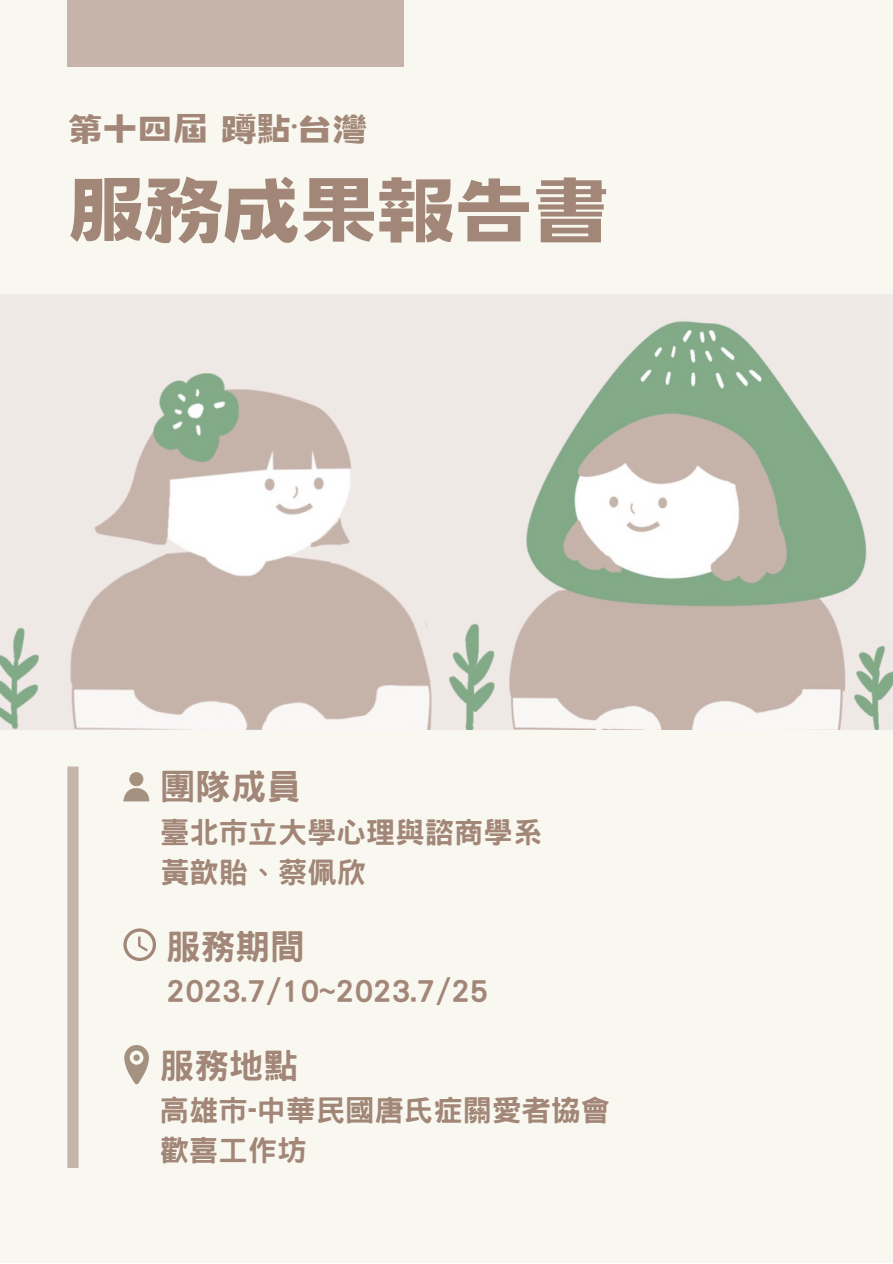
<style>
.page{position:relative;width:893px;height:1264px;background:#fff}
.page>*{position:absolute;margin:0;border:0;box-sizing:border-box;transform-origin:0 0}
.t1{font:79.35px "Canva Sweet Heart";color:#a28677}
.t2{font:35.85px "Canva Sweet Heart";color:#a28677}
.t3{font:800 35.4px "Han Wang Hei";color:#a28677}
.t4{font:800 34.65px "Han Wang Hei";color:#a28677}
.t5{font:800 29.4px "Han Wang Hei";color:#a28677}
</style>
<div class="page">
<div style="left:0;top:0;width:892px;height:1262px;background:#f8f8f0"></div>
<img style="left:0;top:294px;width:892px;height:435px">
<svg style="left:123px;top:772px;width:26px;height:29px"></svg>
<svg style="left:124px;top:1045px;width:25px;height:39px"></svg>
<div style="left:133px;top:1054px;width:7px;height:6px;background:#a4917f;border-radius:50%"></div>
<svg style="left:123px;top:928px;width:33px;height:33px"></svg>
<div style="left:67px;top:766px;width:12px;height:401px;background:#c6b4aa"></div>
<div style="left:67px;top:0;width:336px;height:67px;background:#c6b4aa"></div>
<p class="t2" style="left:67px;top:105px;width:301px">第十四屆蹲點·台灣</p>
<p class="t1" style="left:67px;top:157px;width:544px">服務成果報告書</p>
<p class="t3" style="left:160px;top:768px;width:143px">團隊成員</p>
<p class="t5" style="left:160px;top:817px;width:384px">臺北市立大學心理與諮商學系</p>
<p class="t5" style="left:160px;top:857px;width:207px">黃歆貽、蔡佩欣</p>
<p class="t4" style="left:166px;top:929px;width:140px">服務期間</p>
<p class="t5" style="left:166px;top:976px;width:324px">2023.7/10~2023.7/25</p>
<p class="t4" style="left:159px;top:1048px;width:140px">服務地點</p>
<p class="t5" style="left:159px;top:1094px;width:452px">高雄市-中華民國唐氏症關愛者協會</p>
<p class="t5" style="left:159px;top:1135px;width:148px">歡喜工作坊</p>
</div>
